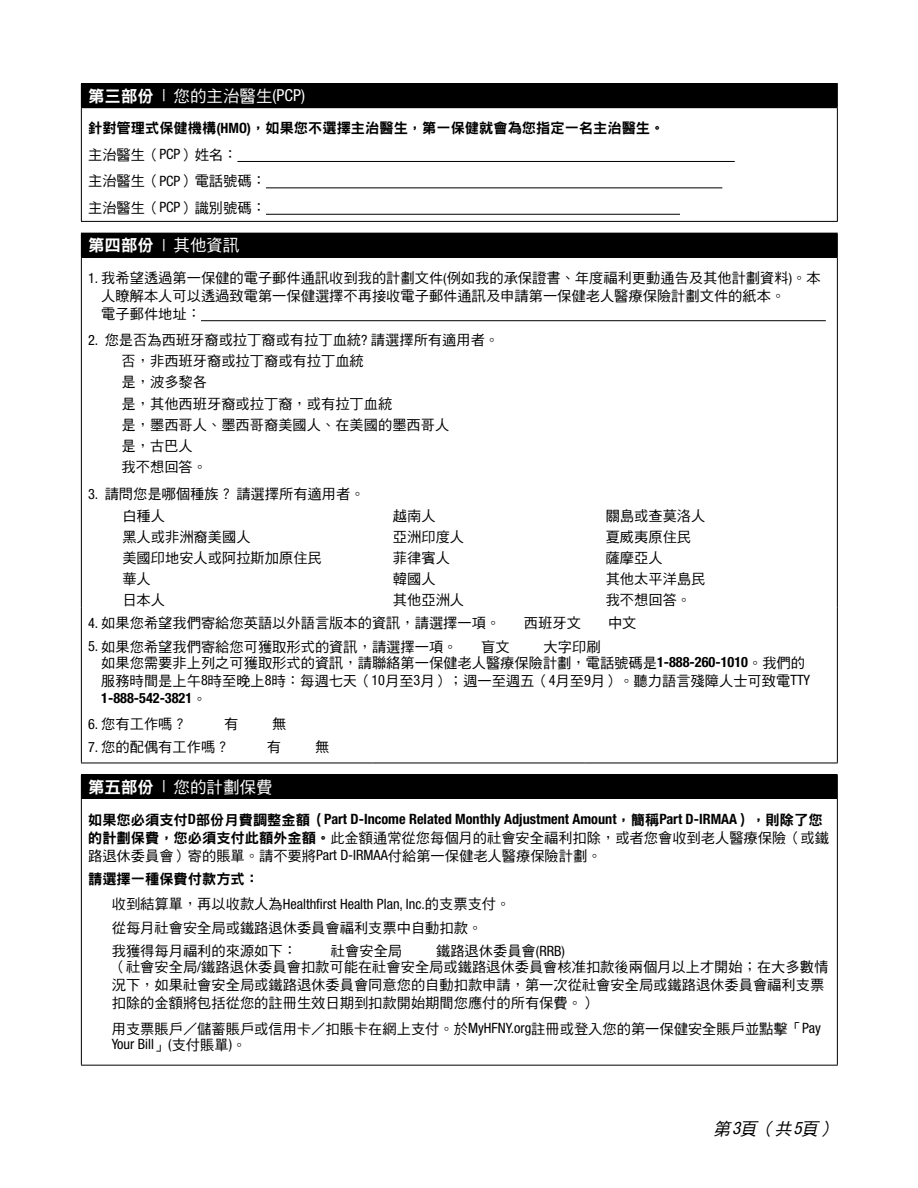
<style>
.page{position:relative;width:918px;height:1188px;background:#fff}
.page>*{position:absolute;margin:0;border:0;box-sizing:border-box;transform-origin:0 0}
.t1{font:italic 17.25px "DF Hei Std W5";color:#000}
.t2{font:condensed 16.5px "Helvetica Neue LT Std";color:#fff}
.t3{font:16.5px "DF Hei Std W5";color:#fff}
.t4{font:16.5px "DF Hei Std W9";color:#fff}
.t5{font:14.25px/21px "DF Hei Std W5";color:#000}
.t6{font:condensed 14.25px "Helvetica Neue LT Std";color:#000}
.t7{font:14.25px "DF Hei Std W9";color:#000}
.s1{font-family:"DF Hei Std W9";font-stretch:normal}
.s2{font-family:"DF Hei Std W5";font-stretch:normal}
.s3{font-family:"Helvetica Neue LT Std";font-weight:700;font-stretch:condensed}
.s4{font-family:"Helvetica Neue LT Std";font-stretch:condensed}
.s5{font-family:"DF Hei Std W5"}
.s6{font-family:"DF Hei Std W9"}
</style>
<div class="page">
<div style="left:81px;top:84px;width:756px;height:24px;background:#000"></div>
<hr style="left:81px;top:83px;width:757px;height:1px;background:#000">
<svg style="left:837px;top:84px;width:1px;height:23px"></svg>
<hr style="left:81px;top:107px;width:757px;height:1px;background:#000">
<hr style="left:81px;top:108px;width:1px;height:113px;background:#000">
<hr style="left:837px;top:108px;width:1px;height:113px;background:#000">
<hr style="left:81px;top:221px;width:757px;height:1px;background:#000">
<hr style="left:237px;top:161px;width:498px;height:1px;background:#000">
<hr style="left:266px;top:187px;width:456px;height:1px;background:#000">
<hr style="left:266px;top:214px;width:414px;height:1px;background:#000">
<div style="left:81px;top:233px;width:756px;height:24px;background:#000"></div>
<hr style="left:585px;top:233px;width:253px;height:1px;background:#000">
<svg style="left:837px;top:234px;width:1px;height:23px"></svg>
<hr style="left:81px;top:257px;width:292px;height:1px;background:#000">
<hr style="left:81px;top:258px;width:1px;height:229px;background:#000">
<hr style="left:373px;top:257px;width:212px;height:1px;background:#000">
<hr style="left:585px;top:257px;width:253px;height:1px;background:#000">
<hr style="left:837px;top:258px;width:1px;height:229px;background:#000">
<svg style="left:81px;top:487px;width:1px;height:22px"></svg>
<svg style="left:837px;top:487px;width:1px;height:22px"></svg>
<hr style="left:81px;top:509px;width:1px;height:98px;background:#000">
<hr style="left:837px;top:509px;width:1px;height:98px;background:#000">
<hr style="left:81px;top:607px;width:1px;height:156px;background:#000">
<hr style="left:81px;top:763px;width:292px;height:1px;background:#000">
<hr style="left:373px;top:763px;width:212px;height:1px;background:#000">
<hr style="left:585px;top:763px;width:253px;height:1px;background:#000">
<hr style="left:837px;top:607px;width:1px;height:156px;background:#000">
<hr style="left:201px;top:320px;width:625px;height:1px;background:#000">
<div style="left:81px;top:775px;width:756px;height:24px;background:#000"></div>
<hr style="left:81px;top:774px;width:757px;height:1px;background:#000">
<svg style="left:837px;top:775px;width:1px;height:24px"></svg>
<hr style="left:81px;top:799px;width:1px;height:266px;background:#000">
<hr style="left:837px;top:799px;width:1px;height:266px;background:#000">
<hr style="left:81px;top:1065px;width:757px;height:1px;background:#000">
<h3 class="t2" style="left:88px;top:86px;width:218px"><span class="s1">第三部份</span> | <span class="s2">您的主治醫生</span>(PCP)</h3>
<p class="t7" style="left:88px;top:121px;width:578px">針對管理式保健機構<span class="s3">(HMO)</span>，如果您不選擇主治醫生，第一保健就會為您指定一名主治醫生。</p>
<p class="t5" style="left:88px;top:141px;width:179px;line-height:26.4px">主治醫生（<span class="s4">PCP</span>）姓名：<br>主治醫生（<span class="s4">PCP</span>）電話號碼：主治醫生（<span class="s4">PCP</span>）識別號碼：</p>
<h3 class="t4" style="left:88px;top:236px;width:153px">第四部份 <span class="s4">|</span> <span class="s5">其他資訊</span></h3>
<p class="t5" style="left:101px;top:269px;width:721px;line-height:18px;text-indent:-13px"><span class="s4">1.</span> 我希望透過第一保健的電子郵件通訊收到我的計劃文件<span class="s4">(</span>例如我的承保證書、年度福利更動通告及其他計劃資料<span class="s4">)</span>。本人瞭解本人可以透過致電第一保健選擇不再接收電子郵件通訊及申請第一保健老人醫療保險計劃文件的紙本。<br>電子郵件地址：</p>
<p class="t5" style="left:122px;top:330px;width:379px;text-indent:-33px"><span class="s4">2.</span> 您是否為西班牙裔或拉丁裔或有拉丁血統<span class="s4">?</span> 請選擇所有適用者。否，非西班牙裔或拉丁裔或有拉丁血統<br>是，波多黎各<br>是，其他西班牙裔或拉丁裔，或有拉丁血統<br>是，墨西哥人、墨西哥裔美國人、在美國的墨西哥人<br>是，古巴人<br>我不想回答。</p>
<p class="t5" style="left:122px;top:483px;width:244px;text-indent:-34px"><span class="s4">3.</span> 請問您是哪個種族？請選擇所有適用者。白種人<br>黑人或非洲裔美國人<br>美國印地安人或阿拉斯加原住民<br>華人<br>日本人</p>
<p class="t5" style="left:393px;top:505px;width:73px">越南人<br>亞洲印度人菲律賓人韓國人<br>其他亞洲人</p>
<p class="t5" style="left:606px;top:505px;width:101px">關島或查莫洛人夏威夷原住民薩摩亞人<br>其他太平洋島民我不想回答。</p>
<p class="t5" style="left:88px;top:612px;width:414px"><span class="s4">4.</span> 如果您希望我們寄給您英語以外語言版本的資訊，請選擇一項。</p>
<p class="t5" style="left:524px;top:612px;width:58px">西班牙文</p>
<p class="t5" style="left:608px;top:612px;width:30px">中文</p>
<p class="t5" style="left:88px;top:636px;width:371px"><span class="s4">5.</span> 如果您希望我們寄給您可獲取形式的資訊，請選擇一項。</p>
<p class="t5" style="left:481px;top:636px;width:30px">盲文</p>
<p class="t5" style="left:101px;top:638px;width:705px;line-height:16.2px;text-indent:442px">大字印刷<br>如果您需要非上列之可獲取形式的資訊，請聯絡第一保健老人醫療保險計劃，電話號碼是<span class="s3">1-888-260-1010</span>。我們的</p>
<p class="t5" style="left:101px;top:672px;width:710px;line-height:17.5px">服務時間是上午<span class="s4">8</span>時至晚上<span class="s4">8</span>時：每週七天（<span class="s4">10</span>月至<span class="s4">3</span>月）；週一至週五（<span class="s4">4</span>月至<span class="s4">9</span>月）。聽力語言殘障人士可致電<span class="s4">TTY<br></span><span class="s3">1-888-542-3821</span>。</p>
<p class="t5" style="left:88px;top:713px;width:100px"><span class="s4">6.</span> 您有工作嗎？</p>
<p class="t5" style="left:224px;top:713px;width:16px">有</p>
<p class="t5" style="left:272px;top:713px;width:16px">無</p>
<p class="t5" style="left:88px;top:737px;width:143px"><span class="s4">7.</span> 您的配偶有工作嗎？</p>
<p class="t5" style="left:267px;top:737px;width:16px">有</p>
<p class="t5" style="left:315px;top:737px;width:16px">無</p>
<h3 class="t3" style="left:88px;top:778px;width:186px"><span class="s6">第五部份</span> <span class="s4">|</span> 您的計劃保費</h3>
<p class="t5" style="left:88px;top:810px;width:742px;line-height:18.1px"><span class="s6">如果您必須支付</span><span class="s3">D</span><span class="s6">部份月費調整金額（</span><span class="s3">Part D-Income Related Monthly Adjustment Amount</span><span class="s6">，簡稱</span><span class="s3">Part D-IRMAA</span><span class="s6">），則除了您的計劃保費，您必須支付此額外金額。</span>此金額通常從您每個月的社會安全福利扣除，或者您會收到老人醫療保險（或鐵路退休委員會）寄的賬單。請不要將<span class="s4">Part D-IRMAA</span>付給第一保健老人醫療保險計劃。</p>
<p class="t7" style="left:88px;top:871px;width:172px">請選擇一種保費付款方式：</p>
<p class="t6" style="left:112px;top:896px;width:400px"><span class="s2">收到結算單，再以收款人為</span>Healthfirst Health Plan, Inc.<span class="s2">的支票支付。</span></p>
<p class="t5" style="left:112px;top:916px;width:372px;line-height:23.4px">從每月社會安全局或鐵路退休委員會福利支票中自動扣款。我獲得每月福利的來源如下：</p>
<p class="t5" style="left:112px;top:943px;width:718px;line-height:16.2px;text-indent:324px">鐵路退休委員會<span class="s4">(RRB)<br></span>（社會安全局<span class="s4">/</span>鐵路退休委員會扣款可能在社會安全局或鐵路退休委員會核准扣款後兩個月以上才開始；在大多數情</p>
<p class="t5" style="left:112px;top:976px;width:714px;line-height:18px">況下，如果社會安全局或鐵路退休委員會同意您的自動扣款申請，第一次從社會安全局或鐵路退休委員會福利支票扣除的金額將包括從您的註冊生效日期到扣款開始期間您應付的所有保費。）</p>
<p class="t5" style="left:112px;top:1018px;width:710px">用支票賬戶／儲蓄賬戶或信用卡／扣賬卡在網上支付。於<span class="s4">MyHFNY.org</span>註冊或登入您的第一保健安全賬戶並點擊「<span class="s4">Pay</span></p>
<p class="t6" style="left:112px;top:1036px;width:136px">Your Bill<span class="s2">」</span>(<span class="s2">支付賬單</span>)<span class="s2">。</span></p>
<p class="t5" style="left:331px;top:940px;width:73px">社會安全局</p>
<p class="t1" style="left:713px;top:1119px;width:128px">第<span class="s4">3</span>頁（共<span class="s4">5</span>頁）</p>
</div>
